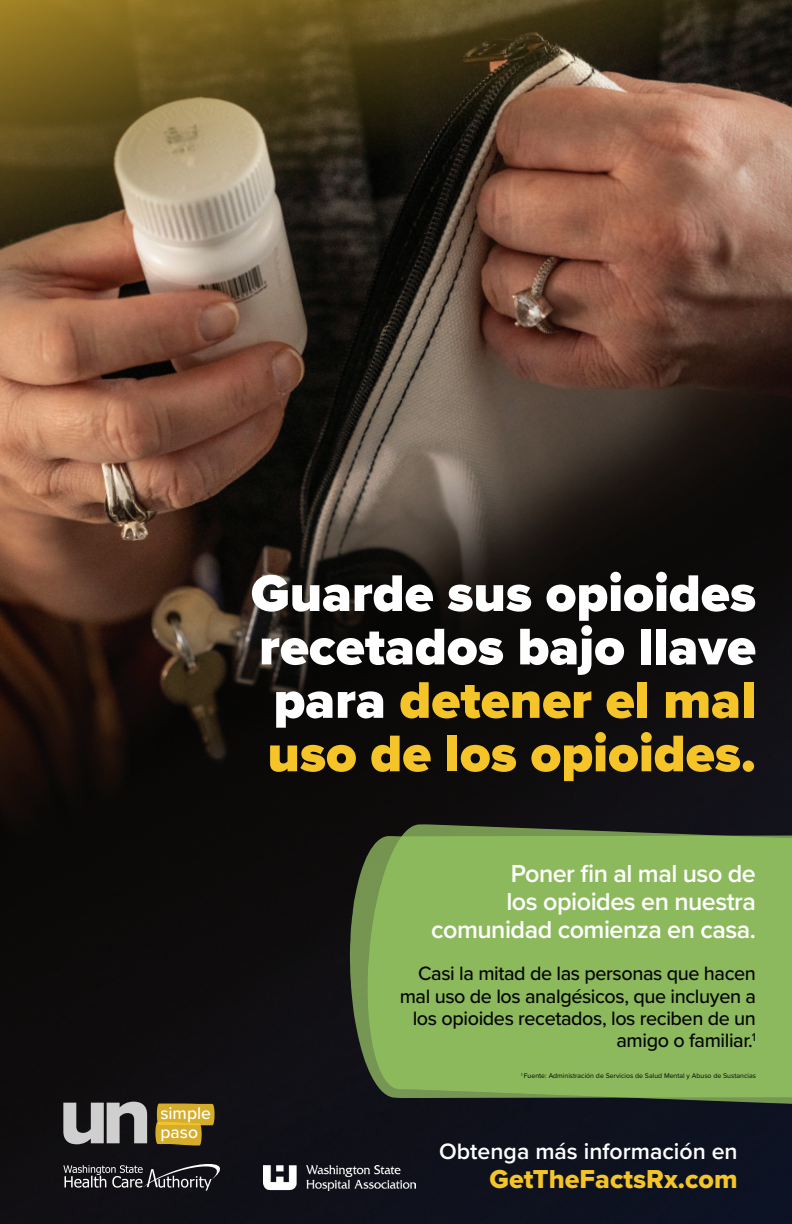
<style>
.page{position:relative;width:792px;height:1224px;background:#fff}
.page>*{position:absolute;margin:0;border:0;box-sizing:border-box;transform-origin:0 0}
.t1{font:900 53.4px/53.4px "Proxima Nova";color:#fff;text-align:justify}
.t2{font:26.9px "Proxima Nova Extrabld";color:#f4c428}
.t3{font:600 25.4px/28px "Proxima Nova";letter-spacing:-.02em;color:#fff;text-align:right}
.t4{font:600 23.1px "Proxima Nova";color:#fff}
.t5{font:500 20px/22.4px "Proxima Nova";letter-spacing:-.02em;color:#040503;text-align:right}
.t6{font:500 17.5px/19.3px "Proxima Nova";color:#fff}
.t7{font:7px "Proxima Nova";color:#040503}
.s1{color:#f4c428}
</style>
<div class="page">
<img style="left:0;top:490px;width:792px;height:734px">
<img style="left:0;top:0;width:792px;height:490px">
<svg style="left:63px;top:1161px;width:158px;height:30px"></svg>
<svg style="left:350px;top:835px;width:17px;height:263px;fill:#759450"></svg>
<svg style="left:367px;top:824px;width:425px;height:284px;fill:#8db95d"></svg>
<img style="left:264px;top:1165px;width:152px;height:25px">
<svg style="left:155px;top:1104px;width:60px;height:42px"></svg>
<svg style="left:63px;top:1102px;width:84px;height:42px"></svg>
<p class="t6" style="left:160px;top:1103px;width:52px">simple paso</p>
<h1 class="t1" style="left:251px;top:566px;width:507px">Guarde sus opioides recetados bajo llave para <span class="s1">detener el mal uso de los opioides.</span></h1>
<p class="t3" style="left:431px;top:859px;width:326px">Poner fin al mal uso de<br>los opioides en nuestra comunidad comienza en casa.</p>
<p class="t5" style="left:400px;top:962px;width:358px">Casi la mitad de las personas que hacen mal uso de los analgésicos, que incluyen a los opioides recetados, los reciben de un amigo o familiar.<sup>1</sup></p>
<p class="t7" style="left:521px;top:1071px;width:236px"><sup>1</sup> Fuente: Administración de Servicios de Salud Mental y Abuso de Sustancias</p>
<p class="t4" style="left:439px;top:1134px;width:300px">Obtenga más información en</p>
<h2 class="t2" style="left:490px;top:1159px;width:250px">GetTheFactsRx.com</h2>
</div>
